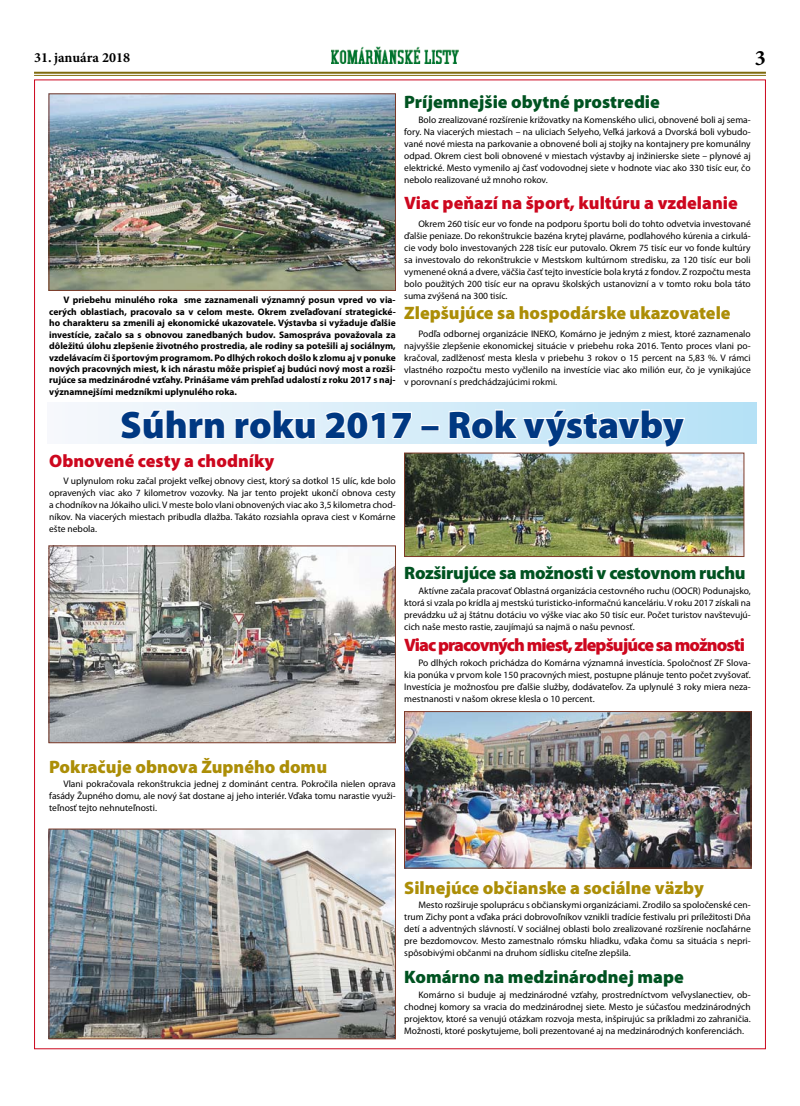
<style>
.page{position:relative;width:800px;height:1106px;background:#fff}
.page>*{position:absolute;margin:0;border:0;box-sizing:border-box;transform-origin:0 0}
.t1{font:900 38.5px "Myriad Pro";color:#003882}
.t2{font:700 22px "Minion Pro";color:#000}
.t3{font:900 18px "Myriad Pro";color:#ac8e07}
.t4{font:900 18px "Myriad Pro";color:#cd071e}
.t5{font:900 18px "Myriad Pro";color:#005321}
.t6{font:900 18px "Myriad Pro";letter-spacing:-.05em;color:#cd071e}
.t7{font:900 18px "Myriad Pro";letter-spacing:-.02em;color:#005321}
.t8{font:700 14px "Minion Pro";color:#000}
.t9{font:9.5px/12px "Myriad Pro";color:#000;text-align:justify}
.t10{font:700 9.5px/11.4px "Myriad Pro";color:#000;text-align:justify}
</style>
<div class="page">
<hr style="left:34px;top:72px;width:731px;height:2px;background:#7f6a0c">
<hr style="left:34px;top:75px;width:731px;height:1px;background:#7f6a0c">
<img style="left:331px;top:46px;width:127px;height:18px">
<img style="left:51px;top:96px;width:342px;height:193px">
<div style="left:49px;top:94px;width:346px;height:197px;border:1px solid #7d3a28"></div>
<img style="left:406px;top:455px;width:336px;height:100px">
<div style="left:404px;top:453px;width:340px;height:104px;border:1px solid #7d3a28"></div>
<div style="left:48px;top:403px;width:708px;height:41px;background:linear-gradient(to right,#f8f9fc,#b6e1f6)"></div>
<svg style="left:119px;top:408px;width:107px;height:32px"></svg>
<svg style="left:234px;top:408px;width:83px;height:32px"></svg>
<svg style="left:323px;top:410px;width:90px;height:30px"></svg>
<div style="left:420px;top:425px;width:19px;height:6px;border:2px solid #fff"></div>
<svg style="left:447px;top:408px;width:239px;height:36px"></svg>
<img style="left:51px;top:547px;width:342px;height:194px">
<div style="left:49px;top:545px;width:346px;height:198px;border:1px solid #7d3a28"></div>
<img style="left:51px;top:830px;width:342px;height:207px">
<div style="left:49px;top:828px;width:346px;height:211px;border:1px solid #7d3a28"></div>
<img style="left:406px;top:713px;width:343px;height:153px">
<div style="left:404px;top:711px;width:347px;height:157px;border:1px solid #7d3a28"></div>
<h3 class="t8" style="left:34px;top:49px;width:97px">31. januára 2018</h3>
<h2 class="t2" style="left:754px;top:45px;width:12px">3</h2>
<p class="t10" style="left:49px;top:295px;width:348px;text-indent:14px">V priebehu minulého roka sme zaznamenali významný posun vpred vo via&shy;cerých oblastiach, pracovalo sa v celom meste. Okrem zveľaďovaní strategické&shy;ho charakteru sa zmenili aj ekonomické ukazovatele. Výstavba si vyžaduje ďalšie investície, začalo sa s obnovou zanedbaných budov. Samospráva považovala za dôležitú úlohu zlepšenie životného prostredia, ale rodiny sa potešili aj sociálnym, vzdelávacím či športovým programom. Po dlhých rokoch došlo k zlomu aj v ponuke nových pracovných miest, k ich nárastu môže prispieť aj budúci nový most a rozši&shy;rujúce sa medzinárodné vzťahy. Prinášame vám prehľad udalostí z roku 2017 s naj&shy;významnejšími medzníkmi uplynulého roka.</p>
<h3 class="t5" style="left:404px;top:92px;width:257px">Príjemnejšie obytné prostredie</h3>
<p class="t9" style="left:404px;top:114px;width:348px;text-indent:14px">Bolo zrealizované rozšírenie križovatky na Komenského ulici, obnovené boli aj sema&shy;fory. Na viacerých miestach – na uliciach Selyeho, Veľká jarková a Dvorská boli vybudo&shy;vané nové miesta na parkovanie a obnovené boli aj stojky na kontajnery pre komunálny odpad. Okrem ciest boli obnovené v miestach výstavby aj inžinierske siete – plynové aj elektrické. Mesto vymenilo aj časť vodovodnej siete v hodnote viac ako 330 tisíc eur, čo nebolo realizované už mnoho rokov.</p>
<h3 class="t4" style="left:404px;top:193px;width:335px">Viac peňazí na šport, kultúru a vzdelanie</h3>
<p class="t9" style="left:404px;top:218px;width:348px;text-indent:14px">Okrem 260 tisíc eur vo fonde na podporu športu boli do tohto odvetvia investované ďalšie peniaze. Do rekonštrukcie bazéna krytej plavárne, podlahového kúrenia a cirkulá&shy;cie vody bolo investovaných 228 tisíc eur putovalo. Okrem 75 tisíc eur vo fonde kultúry sa investovalo do rekonštrukcie v Mestskom kultúrnom stredisku, za 120 tisíc eur boli vymenené okná a dvere, väčšia časť tejto investície bola krytá z fondov. Z rozpočtu mesta bolo použitých 200 tisíc eur na opravu školských ustanovizní a v tomto roku bola táto suma zvýšená na 300 tisíc.</p>
<h3 class="t3" style="left:404px;top:303px;width:328px">Zlepšujúce sa hospodárske ukazovatele</h3>
<p class="t9" style="left:404px;top:328px;width:348px;text-indent:14px">Podľa odbornej organizácie INEKO, Komárno je jedným z miest, ktoré zaznamenalo najvyššie zlepšenie ekonomickej situácie v priebehu roka 2016. Tento proces vlani po&shy;kračoval, zadlženosť mesta klesla v priebehu 3 rokov o 15 percent na 5,83 %. V rámci vlastného rozpočtu mesto vyčlenilo na investície viac ako milión eur, čo je vynikajúce v porovnaní s predchádzajúcimi rokmi.</p>
<h1 class="t1" style="left:120px;top:403px;width:565px">Súhrn roku 2017 – Rok výstavby</h1>
<h3 class="t4" style="left:49px;top:450px;width:226px">Obnovené cesty a chodníky</h3>
<p class="t9" style="left:49px;top:475px;width:348px;text-indent:14px">V uplynulom roku začal projekt veľkej obnovy ciest, ktorý sa dotkol 15 ulíc, kde bolo opravených viac ako 7 kilometrov vozovky. Na jar tento projekt ukončí obnova cesty a chodníkov na Jókaiho ulici. V meste bolo vlani obnovených viac ako 3,5 kilometra chod&shy;níkov. Na viacerých miestach pribudla dlažba. Takáto rozsiahla oprava ciest v Komárne ešte nebola.</p>
<h3 class="t7" style="left:404px;top:563px;width:343px">Rozširujúce sa možnosti v cestovnom ruchu</h3>
<p class="t9" style="left:404px;top:585px;width:348px;text-indent:14px">Aktívne začala pracovať Oblastná organizácia cestovného ruchu (OOCR) Podunajsko, ktorá si vzala po krídla aj mestskú turisticko-informačnú kanceláriu. V roku 2017 získali na prevádzku už aj štátnu dotáciu vo výške viac ako 50 tisíc eur. Počet turistov navštevujú&shy;cich naše mesto rastie, zaujímajú sa najmä o našu pevnosť.</p>
<h3 class="t6" style="left:404px;top:634px;width:342px">Viac pracovných miest, zlepšujúce sa možnosti</h3>
<p class="t9" style="left:404px;top:656px;width:348px;text-indent:14px">Po dlhých rokoch prichádza do Komárna významná investícia. Spoločnosť ZF Slova&shy;kia ponúka v prvom kole 150 pracovných miest, postupne plánuje tento počet zvyšovať.<br>Investícia je možnosťou pre ďalšie služby, dodávateľov. Za uplynulé 3 roky miera neza&shy;mestnanosti v našom okrese klesla o 10 percent.</p>
<h3 class="t3" style="left:49px;top:756px;width:279px">Pokračuje obnova Župného domu</h3>
<p class="t9" style="left:49px;top:778px;width:348px;text-indent:14px">Vlani pokračovala rekonštrukcia jednej z dominánt centra. Pokročila nielen oprava fasády Župného domu, ale nový šat dostane aj jeho interiér. Vďaka tomu narastie využi&shy;teľnosť tejto nehnuteľnosti.</p>
<h3 class="t3" style="left:404px;top:877px;width:301px">Silnejúce občianske a sociálne väzby</h3>
<p class="t9" style="left:404px;top:899px;width:348px;text-indent:14px">Mesto rozširuje spoluprácu s občianskymi organizáciami. Zrodilo sa spoločenské cen&shy;trum Zichy pont a vďaka práci dobrovoľníkov vznikli tradície festivalu pri príležitosti Dňa detí a adventných slávností. V sociálnej oblasti bolo zrealizované rozšírenie nocľahárne pre bezdomovcov. Mesto zamestnalo rómsku hliadku, vďaka čomu sa situácia s nepri&shy;spôsobivými občanmi na druhom sídlisku citeľne zlepšila.</p>
<h3 class="t5" style="left:404px;top:966px;width:281px">Komárno na medzinárodnej mape</h3>
<p class="t9" style="left:404px;top:988px;width:348px;text-indent:14px">Komárno si buduje aj medzinárodné vzťahy, prostredníctvom veľvyslanectiev, ob&shy;chodnej komory sa vracia do medzinárodnej siete. Mesto je súčasťou medzinárodných projektov, ktoré sa venujú otázkam rozvoja mesta, inšpirujúc sa príkladmi zo zahraničia.<br>Možnosti, ktoré poskytujeme, boli prezentované aj na medzinárodných konferenciách.</p>
</div>
